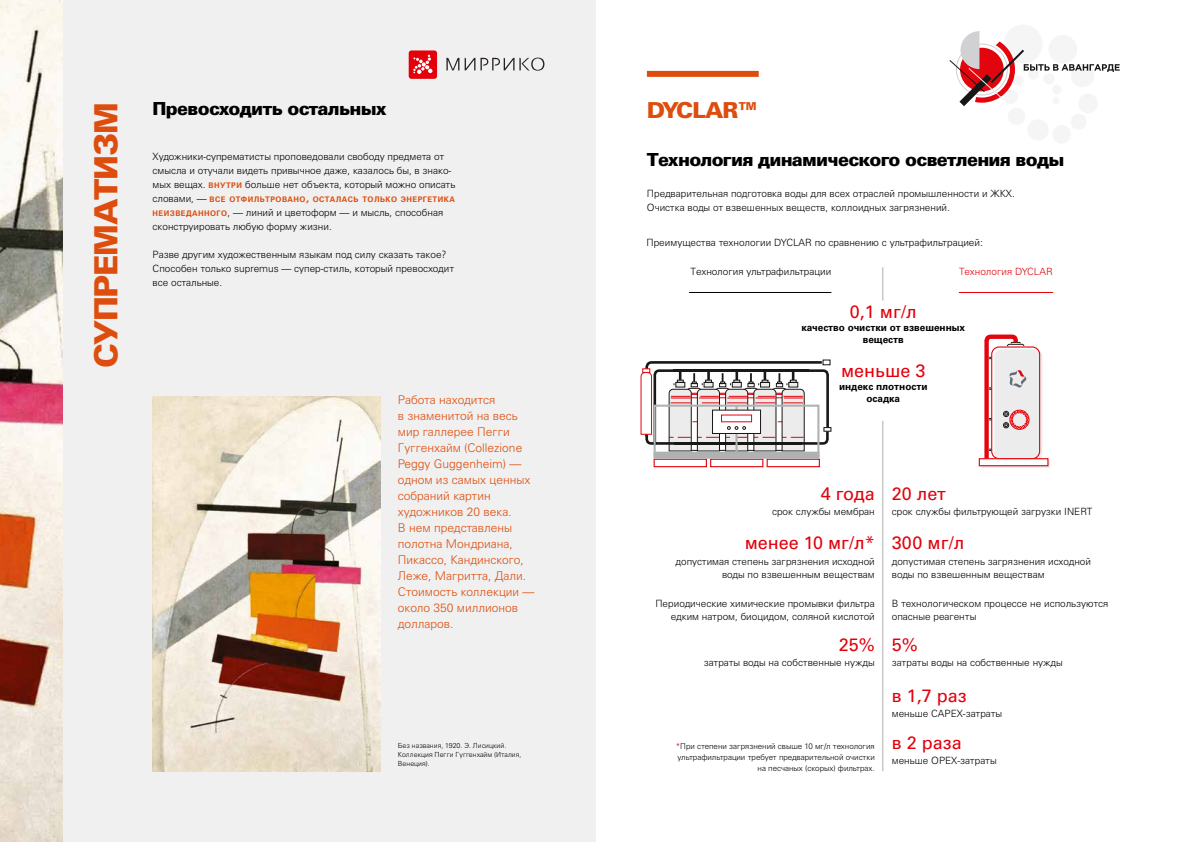
<style>
.page{position:relative;width:1191px;height:842px;background:#fff}
.page>*{position:absolute;margin:0;border:0;box-sizing:border-box;transform-origin:0 0}
.t1{font:900 32px "Univers LTCYR 75";letter-spacing:-.04em;color:#dd4d0d}
.t2{font:900 22px "Univers LTCYR 75";letter-spacing:-.04em;color:#dd4d0d}
.t3{font:18px "Univers LTCYR 55 Roman";color:#e3000b}
.t4{font:900 18px "Univers LTCYR 75";letter-spacing:-.04em;color:#000}
.t5{font:300 12px/16px "Univers LTCYR 45";color:#dd4d0d}
.t6{font:300 10px/14px "Univers LTCYR 45";color:#000}
.t7{font:700 10px/12px "Univers LTCYR 65";color:#000;text-align:center}
.t8{font:300 10px "Univers LTCYR 45";color:#e3000b}
.t9{font:300 8px/11px "Univers LTCYR 45";color:#000;text-align:right}
.t10{font:700 7.7px "Univers LTCYR 65";letter-spacing:.055em;color:#dd4d0d}
.t11{font:300 7px/9px "Univers LTCYR 45";color:#000}
.s1{font-family:"Univers LTCYR 65";font-weight:700;font-size:7.7px;color:#dd4d0d}
.s2{font-family:"Univers LTCYR 45";font-weight:300;font-size:10px;color:#000}
.s3{font-size:11px}
.s4{color:#e3000b}
</style>
<div class="page">
<div style="left:0;top:0;width:595px;height:842px;background:#f0f0f0"></div>
<div style="left:1003px;top:25px;width:39px;height:38px;background:#f5f5f5;border-radius:50%"></div>
<svg style="left:949px;top:31px;width:170px;height:75px"></svg>
<div style="left:409px;top:50px;width:28px;height:29px;background:#e3000b;border-radius:3px"></div>
<svg style="left:413px;top:55px;width:19px;height:19px"></svg>
<svg style="left:446px;top:58px;width:98px;height:13px"></svg>
<div style="left:647px;top:71px;width:111px;height:6px;background:#dd4d0d"></div>
<img style="left:0;top:0;width:62px;height:842px">
<hr style="left:882px;top:267px;width:1px;height:34px;background:#b1b2b3">
<hr style="left:882px;top:421px;width:1px;height:350px;background:#b1b2b3">
<hr style="left:689px;top:292px;width:142px;height:1px;background:#000">
<hr style="left:958px;top:292px;width:95px;height:1px;background:#e3000b">
<img style="left:153px;top:397px;width:228px;height:374px">
<svg style="left:981px;top:460px;width:68px;height:7px"></svg>
<div style="left:994px;top:349px;width:48px;height:112px;background:#ececec;border-radius:7px"></div>
<div style="left:991px;top:346px;width:49px;height:113px;border:1px solid #e3040d;border-radius:7px"></div>
<div style="left:978px;top:458px;width:70px;height:8px;background:#fff;border:1px solid #e3040d"></div>
<svg style="left:982px;top:334px;width:47px;height:126px"></svg>
<div style="left:766px;top:459px;width:54px;height:8px;background:#fff;border:1px solid #e3040d"></div>
<div style="left:710px;top:459px;width:53px;height:8px;background:#fff;border:1px solid #e3040d"></div>
<div style="left:653px;top:459px;width:54px;height:8px;background:#fff;border:1px solid #e3040d"></div>
<div style="left:653px;top:452px;width:166px;height:7px;background:#b0b1b2;border:2px solid #b0b1b2"></div>
<hr style="left:735px;top:434px;width:2px;height:21px;background:#b0b1b2">
<svg style="left:640px;top:361px;width:190px;height:91px"></svg>
<svg style="left:823px;top:427px;width:8px;height:5px"></svg>
<svg style="left:642px;top:368px;width:8px;height:5px"></svg>
<svg style="left:822px;top:359px;width:8px;height:6px"></svg>
<h1 class="t1" style="left:84px;top:368px;width:268px;rotate:-90deg">СУПРЕМАТИЗМ</h1>
<h3 class="t4" style="left:153px;top:96px;width:236px">Превосходить остальных</h3>
<p class="t6" style="left:153px;top:150px;width:304px">Художники-супрематисты проповедовали свободу предмета от смысла и отучали видеть привычное даже, казалось бы, в знако&shy;мых вещах. <span class="s1">внутри</span> больше нет объекта, который можно описать</p>
<p class="t10" style="left:153px;top:194px;width:304px"><span class="s2">словами, —</span> все отфильтровано<span class="s3">,</span> осталась только энергетика</p>
<p class="t6" style="left:153px;top:206px;width:292px"><span class="s1">неизведанного</span>, — линий и цветоформ — и мысль, способная сконструировать любую форму жизни.</p>
<p class="t6" style="left:153px;top:248px;width:303px">Разве другим художественным языкам под силу сказать такое?<br>Способен только supremus — супер-стиль, который превосходит все остальные.</p>
<p class="t5" style="left:398px;top:391px;width:138px">Работа находится<br>в знаменитой на весь мир галлерее Пегги<br>Гуггенхайм (Collezione<br>Peggy Guggenheim) — одном из самых ценных собраний картин художников 20 века.<br>В нем представлены полотна Мондриана,<br>Пикассо, Кандинского,<br>Леже, Магритта, Дали.<br>Стоимость коллекции — около 350 миллионов долларов.</p>
<p class="t11" style="left:398px;top:741px;width:125px">Без названия, 1920. Э. Лисицкий.<br>Коллекция Пегги Гуггенхайм (Италия,<br>Венеция).</p>
<h2 class="t2" style="left:647px;top:95px;width:113px">DYCLAR™</h2>
<h3 class="t4" style="left:647px;top:147px;width:419px">Технология динамического осветления воды</h3>
<p class="t6" style="left:647px;top:186px;width:369px">Предварительная подготовка воды для всех отраслей промышленности и ЖКХ.<br>Очистка воды от взвешенных веществ, коллоидных загрязнений.</p>
<p class="t6" style="left:646px;top:235px;width:338px">Преимущества технологии DYCLАR по сравнению с ультрафильтрацией:</p>
<p class="t6" style="left:690px;top:265px;width:142px">Технология ультрафильтрации</p>
<p class="t8" style="left:959px;top:265px;width:95px">Технология DYCLАR</p>
<h3 class="t3" style="left:850px;top:300px;width:68px">0,1 мг/л</h3>
<p class="t7" style="left:801px;top:321px;width:165px">качество очистки от взвешенных веществ</p>
<h3 class="t3" style="left:841px;top:358px;width:86px">меньше 3</h3>
<p class="t7" style="left:839px;top:380px;width:90px">индекс плотности осадка</p>
<h3 class="t3" style="left:820px;top:481px;width:56px">4 года</h3>
<p class="t6" style="left:772px;top:504px;width:104px">срок службы мембран</p>
<h3 class="t3" style="left:891px;top:481px;width:55px">20 лет</h3>
<p class="t6" style="left:891px;top:504px;width:202px">срок службы фильтрующей загрузки INERT</p>
<h3 class="t3" style="left:744px;top:530px;width:132px">менее 10 мг/л*</h3>
<p class="t6" style="left:675px;top:554px;width:201px;line-height:13px;text-align:right">допустимая степень загрязнения исходной воды по взвешенным веществам</p>
<h3 class="t3" style="left:891px;top:530px;width:74px">300 мг/л</h3>
<p class="t6" style="left:891px;top:554px;width:201px;line-height:13px">допустимая степень загрязнения исходной воды по взвешенным веществам</p>
<p class="t6" style="left:655px;top:597px;width:221px;line-height:13px;text-align:right">Периодические химические промывки фильтра едким натром, биоцидом, соляной кислотой</p>
<p class="t6" style="left:891px;top:597px;width:218px;line-height:13px">В технологическом процессе не используются опасные реагенты</p>
<h3 class="t3" style="left:838px;top:632px;width:38px">25%</h3>
<p class="t6" style="left:704px;top:656px;width:172px">затраты воды на собственные нужды</p>
<h3 class="t3" style="left:891px;top:632px;width:28px">5%</h3>
<p class="t6" style="left:891px;top:656px;width:172px">затраты воды на собственные нужды</p>
<p class="t9" style="left:676px;top:740px;width:200px"><span class="s4">*</span>При степени загрязнений свыше 10 мг/л технология ультрафильтрации требует предварительной очистки на песчаных (скорых) фильтрах.</p>
<h3 class="t3" style="left:891px;top:683px;width:77px">в 1,7 раз</h3>
<p class="t6" style="left:891px;top:706px;width:112px">меньше СAPEX-затраты</p>
<h3 class="t3" style="left:891px;top:730px;width:72px">в 2 раза</h3>
<p class="t6" style="left:891px;top:753px;width:106px">меньше OPEX-затраты</p>
</div>
